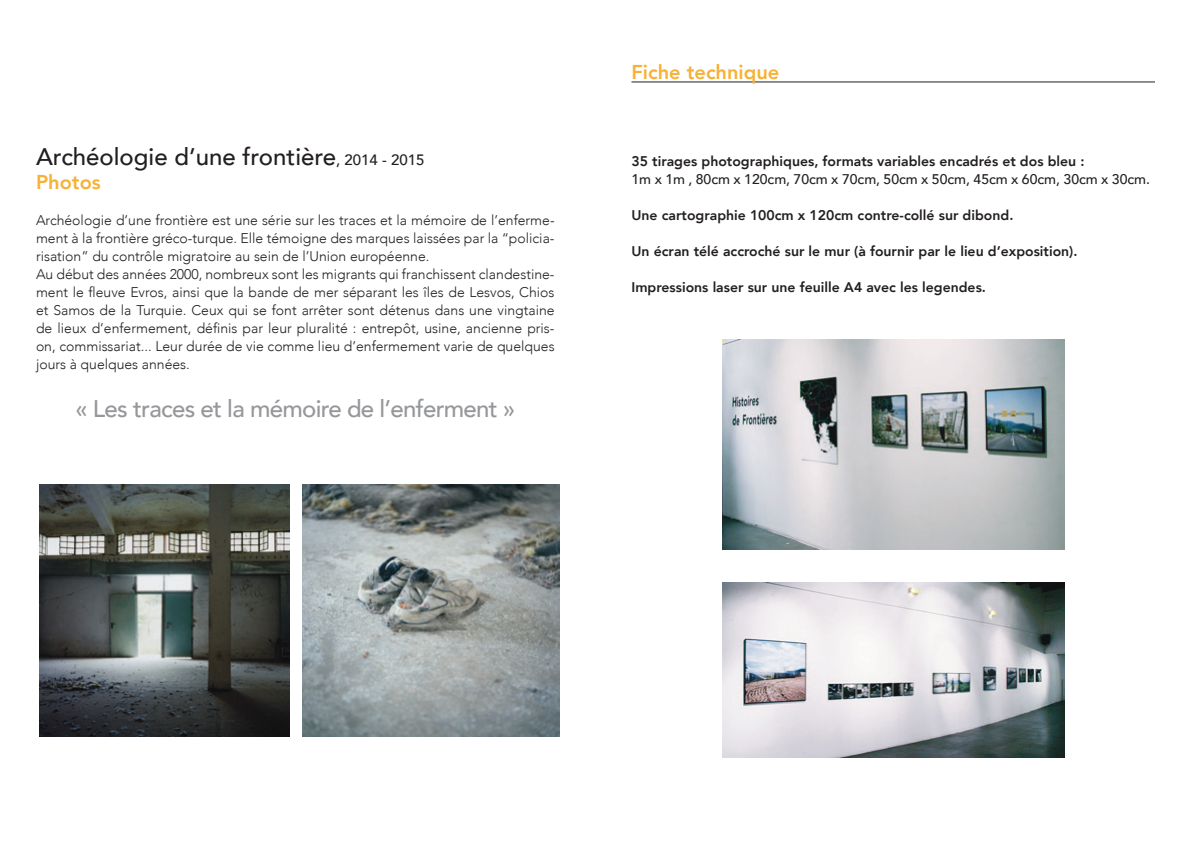
<style>
.page{position:relative;width:1191px;height:842px;background:#fff}
.page>*{position:absolute;margin:0;border:0;box-sizing:border-box;transform-origin:0 0}
.t1{font:500 24px "Avenir";color:#231f20}
.t2{font:500 24px "Avenir";letter-spacing:-.03em;color:#95979a}
.t3{font:800 20px "Avenir";color:#f8b135}
.t4{font:300 14px/18px "Avenir";color:#231f20}
.t5{font:800 14px "Avenir";color:#231f20}
.t6{font:500 14px "Avenir";color:#231f20}
.s1{font-size:15px}
</style>
<div class="page">
<img style="left:40px;top:484px;width:249px;height:252px">
<img style="left:302px;top:485px;width:257px;height:251px">
<hr style="left:631px;top:81px;width:524px;height:1px;background:#231f20">
<img style="left:722px;top:339px;width:342px;height:210px">
<img style="left:722px;top:582px;width:342px;height:176px">
<h1 class="t1" style="left:36px;top:136px;width:390px">Archéologie d’une frontière<span class="s1">, 2014 - 2015</span></h1>
<h2 class="t3" style="left:36px;top:167px;width:66px">Photos</h2>
<p class="t4" style="left:36px;top:211px;width:520px">Archéologie d’une frontière est une série sur les traces et la mémoire de l’enferme&shy;ment à la frontière gréco-turque. Elle témoigne des marques laissées par la “policia&shy;risation” du contrôle migratoire au sein de l’Union européenne.<br>Au début des années 2000, nombreux sont les migrants qui franchissent clandestine&shy;ment le fleuve Evros, ainsi que la bande de mer séparant les îles de Lesvos, Chios et Samos de la Turquie. Ceux qui se font arrêter sont détenus dans une vingtaine de lieux d’enfermement, définis par leur pluralité : entrepôt, usine, ancienne pris&shy;on, commissariat... Leur durée de vie comme lieu d’enfermement varie de quelques jours à quelques années.</p>
<h1 class="t2" style="left:76px;top:388px;width:441px">« Les traces et la mémoire de l’enferment »</h1>
<h2 class="t3" style="left:631px;top:57px;width:149px">Fiche technique</h2>
<p class="t5" style="left:631px;top:150px;width:454px">35 tirages photographiques, formats variables encadrés et dos bleu :</p>
<p class="t6" style="left:631px;top:167px;width:520px">1m x 1m , 80cm x 120cm, 70cm x 70cm, 50cm x 50cm, 45cm x 60cm, 30cm x 30cm.</p>
<p class="t5" style="left:631px;top:204px;width:383px">Une cartographie 100cm x 120cm contre-collé sur dibond.</p>
<p class="t5" style="left:631px;top:240px;width:447px">Un écran télé accroché sur le mur (à fournir par le lieu d’exposition).</p>
<p class="t5" style="left:631px;top:276px;width:356px">Impressions laser sur une feuille A4 avec les legendes.</p>
</div>
